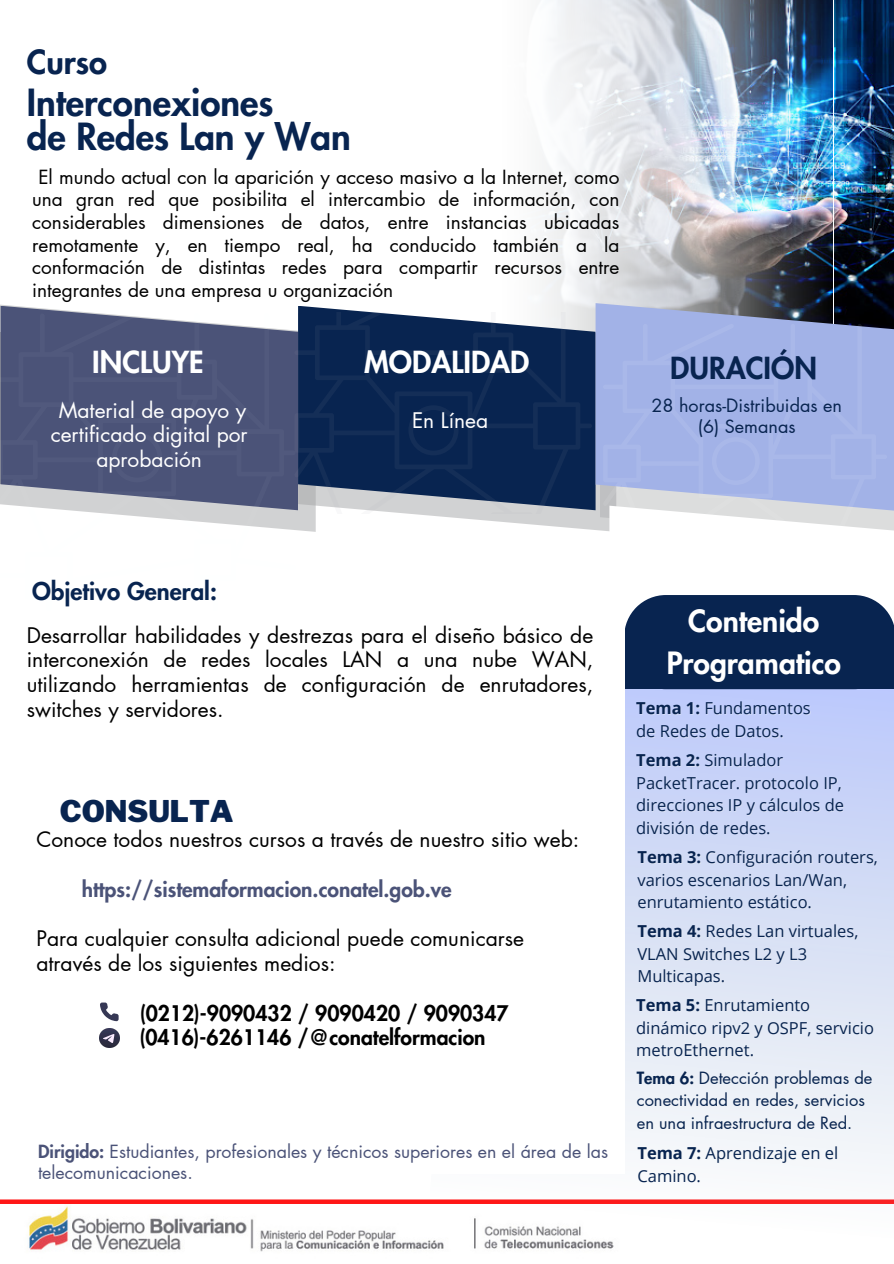
<style>
.page{position:relative;width:894px;height:1264px;background:#fff}
.page>*{position:absolute;margin:0;border:0;box-sizing:border-box;transform-origin:0 0}
.t1{font:800 36.6px/33.8px "Futura LT Pro";color:#082450}
.t2{font:800 32.55px "Futura LT Pro";color:#082450}
.t3{font:800 30px/41.7px "Futura LT Pro";color:#fff;text-align:center}
.t4{font:800 29.7px "Futura LT Pro";color:#fff}
.t5{font:800 29.7px "Futura LT Pro";color:#082450}
.t6{font:900 29.7px "Libre Franklin";color:#082450}
.t7{font:800 24px "Futura LT Pro";color:#082450}
.t8{font:21px/24.8px "Futura LT Pro";color:#000;text-align:justify}
.t9{font:800 21px/24.8px "Futura LT Pro";color:#000}
.t10{font:21px/24.8px "Futura LT Pro";color:#fff;text-align:center}
.t11{font:800 21px "Futura LT Pro";color:#4b5378}
.t12{font:19.05px/22.5px "Futura LT Pro";color:#000;text-align:justify}
.t13{font:18px/21.3px "Futura LT Pro";color:#082450;text-align:center}
.t14{font:17.7px/20.2px "Futura LT Pro";color:#4b5378}
.t15{font:16.5px/22.5px "Open Sans";color:#082450}
.t16{font:16.5px/22.5px "Futura LT Pro";color:#082450}
.s1{font-weight:800}
.s2{font-weight:700}
</style>
<div class="page">
<img style="left:832px;top:0;width:61px;height:303px">
<img style="left:780px;top:0;width:52px;height:303px">
<svg style="left:298px;top:510px;width:301px;height:22px"></svg>
<svg style="left:1px;top:306px;width:92px;height:7px"></svg>
<img style="left:542px;top:0;width:238px;height:306px">
<svg style="left:298px;top:306px;width:297px;height:204px"></svg>
<svg style="left:595px;top:303px;width:298px;height:208px;background:#757f9e"></svg>
<svg style="left:295px;top:313px;width:296px;height:200px;background:#223a61"></svg>
<img style="left:1px;top:1203px;width:612px;height:49px">
<svg style="left:0;top:1199px;width:429px;height:4px;background:#ff3131"></svg>
<div style="left:602px;top:323px;width:285px;height:208px;background:#a2b2e7"></div>
<svg style="left:609px;top:505px;width:284px;height:26px"></svg>
<svg style="left:429px;top:689px;width:464px;height:558px"></svg>
<div style="left:625px;top:595px;width:268px;height:94px;background:#082450"></div>
<div style="left:321px;top:564px;width:303px;height:609px;background:#fff"></div>
<svg style="left:0;top:313px;width:295px;height:217px;background:#686e8d"></svg>
<img style="left:100px;top:1028px;width:19px;height:19px">
<svg style="left:100px;top:1002px;width:19px;height:19px"></svg>
<h6 class="t2" style="left:27px;top:48px;width:82px">Curso</h6>
<h3 class="t1" style="left:27px;top:88px;width:326px">Interconexiones<br>de Redes Lan y Wan</h3>
<p class="t12" style="left:32px;top:166px;width:588px;text-indent:6px">El mundo actual con la aparición y acceso masivo a la Internet, como una gran red que posibilita el intercambio de información, con considerables dimensiones de datos, entre instancias ubicadas remotamente y, en tiempo real, ha conducido también a la conformación de distintas redes para compartir recursos entre integrantes de una empresa u organización</p>
<p class="t4" style="left:92px;top:348px;width:113px">INCLUYE</p>
<h1 class="t4" style="left:364px;top:348px;width:167px">MODALIDAD</h1>
<h6 class="t5" style="left:670px;top:354px;width:148px">DURACIÓN</h6>
<h2 class="t10" style="left:412px;top:409px;width:78px">En Línea</h2>
<h4 class="t13" style="left:651px;top:395px;width:192px">28 horas-Distribuidas en (6) Semanas</h4>
<h6 class="t10" style="left:51px;top:398px;width:198px">Material de apoyo y certificado digital por aprobación</h6>
<p class="t7" style="left:32px;top:580px;width:186px">Objetivo General:</p>
<h2 class="t8" style="left:27px;top:623px;width:568px">Desarrollar habilidades y destrezas para el diseño básico de interconexión de redes locales LAN a una nube WAN, utilizando herramientas de configuración de enrutadores, switches y servidores.</h2>
<h3 class="t6" style="left:60px;top:793px;width:175px">CONSULTA</h3>
<p class="t8" style="left:36px;top:828px;width:544px">Conoce todos nuestros cursos a través de nuestro sitio web:</p>
<p class="t11" style="left:82px;top:879px;width:371px">https://sistemaformacion.conatel.gob.ve</p>
<p class="t8" style="left:36px;top:927px;width:489px">Para cualquier consulta adicional puede comunicarse através de los siguientes medios:</p>
<p class="t9" style="left:140px;top:1001px;width:370px">(0212)-9090432 / 9090420 / 9090347 (0416)-6261146 /@conatelformacion</p>
<p class="t14" style="left:38px;top:1142px;width:571px"><span class="s1">Dirigido:</span> Estudiantes, profesionales y técnicos superiores en el área de las telecomunicaciones.</p>
<p class="t3" style="left:666px;top:601px;width:175px">Contenido<br>Programatico</p>
<p class="t15" style="left:636px;top:696px;width:176px"><span class="s2">Tema 1:</span> Fundamentos</p>
<h3 class="t15" style="left:636px;top:719px;width:149px">de Redes de Datos.</h3>
<h6 class="t15" style="left:636px;top:748px;width:148px"><span class="s2">Tema 2:</span> Simulador</h6>
<p class="t15" style="left:636px;top:771px;width:207px">PacketTracer. protocolo IP,</p>
<p class="t15" style="left:636px;top:793px;width:209px">direcciones IP y cálculos de</p>
<p class="t15" style="left:636px;top:816px;width:136px">división de redes.</p>
<p class="t15" style="left:637px;top:845px;width:242px"><span class="s2">Tema 3:</span> Configuración routers,</p>
<p class="t15" style="left:637px;top:867px;width:211px">varios escenarios Lan/Wan,</p>
<p class="t15" style="left:637px;top:890px;width:176px">enrutamiento estático.</p>
<p class="t15" style="left:637px;top:919px;width:222px"><span class="s2">Tema 4:</span> Redes Lan virtuales,</p>
<h2 class="t15" style="left:637px;top:942px;width:171px">VLAN Switches L2 y L3</h2>
<h6 class="t15" style="left:637px;top:964px;width:89px">Multicapas.</h6>
<h5 class="t15" style="left:636px;top:993px;width:175px"><span class="s2">Tema 5:</span> Enrutamiento</h5>
<h5 class="t15" style="left:636px;top:1015px;width:239px">dinámico ripv2 y OSPF, servicio</h5>
<p class="t15" style="left:636px;top:1038px;width:119px">metroEthernet.</p>
<p class="t16" style="left:636px;top:1066px;width:237px"><span class="s1">Tema 6:</span> Detección problemas de</p>
<p class="t16" style="left:636px;top:1089px;width:229px">conectividad en redes, servicios en una infraestructura de Red.</p>
<p class="t15" style="left:637px;top:1141px;width:202px"><span class="s2">Tema 7:</span> Aprendizaje en el<br>Camino.</p>
</div>
